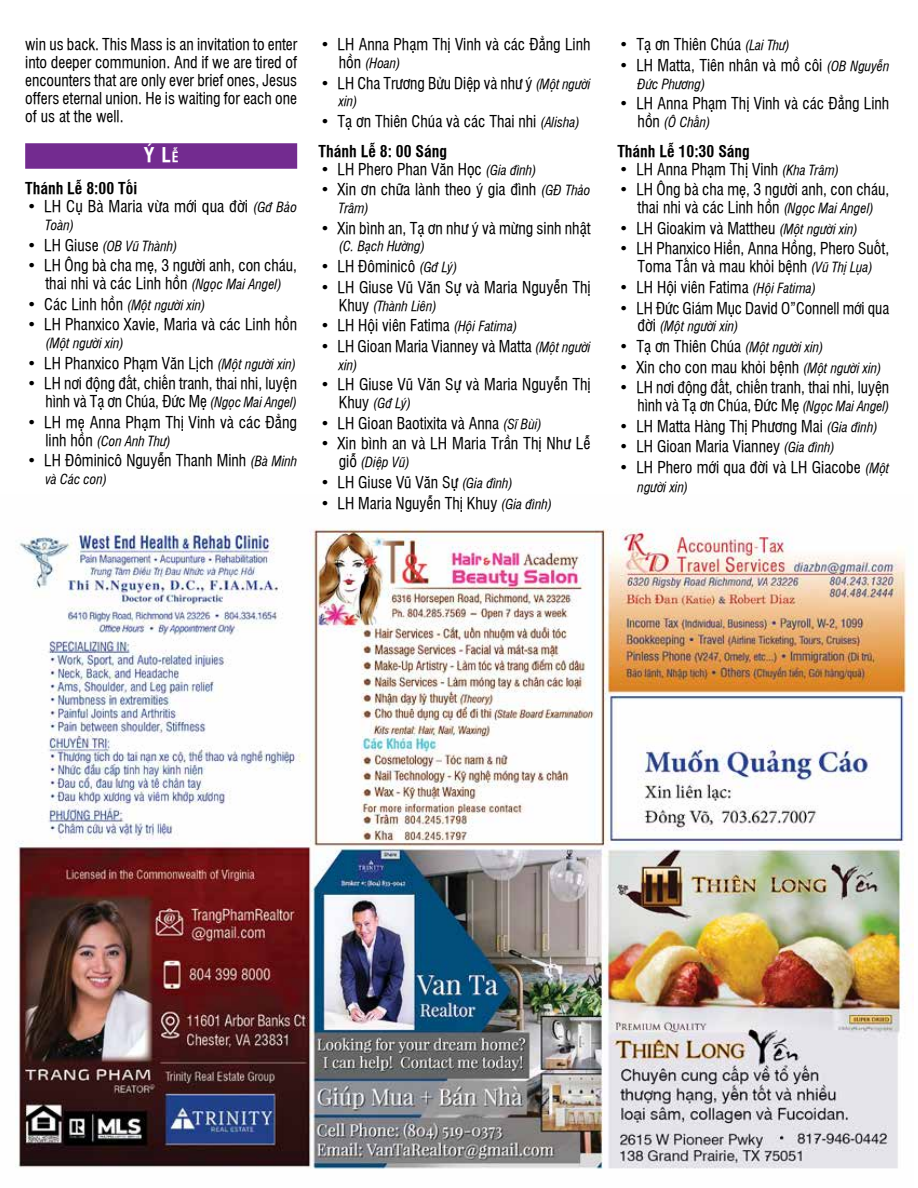
<style>
.page{position:relative;width:918px;height:1188px;background:#fff}
.page>*{position:absolute;margin:0;border:0;box-sizing:border-box;transform-origin:0 0}
.t1{font:700 19.5px "UVN Hong Ha Hep";color:#fff}
.t2{font:15.75px/17.7px "UVN Hong Ha Hep";color:#000;text-align:center}
.t3{font:700 15.75px "UVN Hong Ha Hep";color:#000}
.t4{font:italic 13.5px "UVN Hong Ha Hep";color:#000}
.s1{font-size:13.65px}
.s2{font-style:italic;font-size:13.5px}
.s3{font-style:normal;font-size:15.75px}
.s4{font-weight:700}
</style>
<div class="page">
<img style="left:15px;top:528px;width:899px;height:641px">
<div style="left:25px;top:143px;width:272px;height:26px;background:#732b90"></div>
<p class="t2" style="left:25px;top:35px;width:274px;text-align:justify">win us back. This Mass is an invitation to enter into deeper communion. And if we are tired of encounters that are only ever brief ones, Jesus offers eternal union. He is waiting for each one of us at the well.</p>
<p class="t1" style="left:144px;top:141px;width:36px">Ý L<span class="s1">ễ</span></p>
<p class="t3" style="left:25px;top:177px;width:113px">Thánh Lễ 8:00 Tối</p>
<p class="t2" style="left:27px;top:197px;width:272px">• LH Cụ Bà Maria vừa mới qua đời <span class="s2">(Gđ Bảo</span></p>
<p class="t4" style="left:45px;top:215px;width:30px">Toàn)</p>
<p class="t4" style="left:27px;top:236px;width:152px"><span class="s3">• LH Giuse</span> (OB Vũ Thành)</p>
<p class="t2" style="left:27px;top:256px;width:272px">• LH Ông bà cha mẹ, 3 người anh, con cháu, thai nhi và các Linh hồn <span class="s2">(Ngọc Mai Angel)</span></p>
<p class="t4" style="left:27px;top:295px;width:180px"><span class="s3">• Các Linh hồn</span> (Một người xin)</p>
<p class="t2" style="left:27px;top:315px;width:272px">• LH Phanxico Xavie, Maria và các Linh hồn</p>
<p class="t4" style="left:45px;top:334px;width:80px">(Một người xin)</p>
<p class="t2" style="left:27px;top:353px;width:271px">• LH Phanxico Phạm Văn Lịch <span class="s2">(Một người xin)</span></p>
<p class="t2" style="left:27px;top:374px;width:272px;text-align:right">• LH nơi động đất, chiến tranh, thai nhi, luyện hình và Tạ ơn Chúa, Đức Mẹ <span class="s2">(Ngọc Mai Angel)</span></p>
<p class="t2" style="left:27px;top:412px;width:272px">• LH mẹ Anna Phạm Thị Vinh và các Đẳng</p>
<p class="t4" style="left:45px;top:431px;width:127px"><span class="s3">linh hồn</span> (Con Anh Thư)</p>
<p class="t2" style="left:27px;top:451px;width:272px">• LH Đôminicô Nguyễn Thanh Minh <span class="s2">(Bà Minh</span></p>
<p class="t4" style="left:45px;top:470px;width:63px">và Các con)</p>
<p class="t2" style="left:320px;top:35px;width:272px">• LH Anna Phạm Thị Vinh và các Đẳng Linh</p>
<p class="t4" style="left:339px;top:53px;width:63px"><span class="s3">hồn</span> (Hoan)</p>
<p class="t2" style="left:320px;top:73px;width:272px">• LH Cha Trương Bửu Diệp và như ý <span class="s2">(Một người</span></p>
<p class="t4" style="left:339px;top:92px;width:20px">xin)</p>
<p class="t2" style="left:319px;top:105px;width:263px;line-height:30px;text-align:left">• Tạ ơn Thiên Chúa và các Thai nhi <span class="s2">(Alisha)<br></span><span class="s4">Thánh Lễ 8: 00 Sáng</span></p>
<p class="t2" style="left:320px;top:159px;width:218px">• LH Phero Phan Văn Học <span class="s2">(Gia đình)</span></p>
<p class="t2" style="left:320px;top:180px;width:272px">• Xin ơn chữa lành theo ý gia đình <span class="s2">(GĐ Thảo</span></p>
<p class="t4" style="left:339px;top:199px;width:31px">Trâm)</p>
<p class="t2" style="left:320px;top:218px;width:272px">• Xin bình an, Tạ ơn như ý và mừng sinh nhật</p>
<p class="t4" style="left:339px;top:237px;width:88px">(C. Bạch Hường)</p>
<p class="t2" style="left:320px;top:257px;width:138px">• LH Đôminicô <span class="s2">(Gđ Lý)</span></p>
<p class="t2" style="left:320px;top:277px;width:272px">• LH Giuse Vũ Văn Sự và Maria Nguyễn Thị</p>
<p class="t4" style="left:339px;top:296px;width:100px"><span class="s3">Khuy</span> (Thành Liên)</p>
<p class="t2" style="left:320px;top:316px;width:198px">• LH Hội viên Fatima <span class="s2">(Hội Fatima)</span></p>
<p class="t2" style="left:320px;top:337px;width:272px">• LH Gioan Maria Vianney và Matta <span class="s2">(Một người</span></p>
<p class="t4" style="left:339px;top:355px;width:20px">xin)</p>
<p class="t2" style="left:320px;top:375px;width:272px">• LH Giuse Vũ Văn Sự và Maria Nguyễn Thị</p>
<p class="t4" style="left:339px;top:394px;width:74px"><span class="s3">Khuy</span> (Gđ Lý)</p>
<p class="t2" style="left:320px;top:413px;width:223px">• LH Gioan Baotixita và Anna <span class="s2">(Sĩ Bùi)</span></p>
<p class="t2" style="left:320px;top:434px;width:272px">• Xin bình an và LH Maria Trần Thị Như Lễ</p>
<p class="t4" style="left:339px;top:453px;width:72px"><span class="s3">giỗ</span> (Diệp Vũ)</p>
<p class="t2" style="left:320px;top:472px;width:194px">• LH Giuse Vũ Văn Sự <span class="s2">(Gia đình)</span></p>
<p class="t2" style="left:320px;top:493px;width:233px">• LH Maria Nguyễn Thị Khuy <span class="s2">(Gia đình)</span></p>
<p class="t2" style="left:619px;top:35px;width:172px">• Tạ ơn Thiên Chúa <span class="s2">(Lai Thư)</span></p>
<p class="t2" style="left:619px;top:55px;width:272px">• LH Matta, Tiên nhân và mồ côi <span class="s2">(OB Nguyễn</span></p>
<p class="t4" style="left:638px;top:74px;width:69px">Đức Phương)</p>
<p class="t2" style="left:619px;top:94px;width:272px">• LH Anna Phạm Thị Vinh và các Đẳng Linh</p>
<p class="t4" style="left:638px;top:113px;width:74px"><span class="s3">hồn</span> (Ô Chấn)</p>
<p class="t3" style="left:617px;top:140px;width:134px">Thánh Lễ 10:30 Sáng</p>
<p class="t2" style="left:619px;top:159px;width:221px">• LH Anna Phạm Thị Vinh <span class="s2">(Kha Trâm)</span></p>
<p class="t2" style="left:619px;top:180px;width:272px">• LH Ông bà cha mẹ, 3 người anh, con cháu, thai nhi và các Linh hồn <span class="s2">(Ngọc Mai Angel)</span></p>
<p class="t2" style="left:619px;top:218px;width:240px">• LH Gioakim và Mattheu <span class="s2">(Một người xin)</span></p>
<p class="t2" style="left:619px;top:239px;width:271px">• LH Phanxico Hiền, Anna Hồng, Phero Suốt,<br>Toma Tấn và mau khỏi bệnh <span class="s2">(Vũ Thị Lụa)</span></p>
<p class="t2" style="left:619px;top:277px;width:198px">• LH Hội viên Fatima <span class="s2">(Hội Fatima)</span></p>
<p class="t2" style="left:619px;top:298px;width:272px">• LH Đức Giám Mục David O”Connell mới qua</p>
<p class="t4" style="left:638px;top:317px;width:102px"><span class="s3">đời</span> (Một người xin)</p>
<p class="t2" style="left:619px;top:337px;width:206px">• Tạ ơn Thiên Chúa <span class="s2">(Một người xin)</span></p>
<p class="t2" style="left:619px;top:357px;width:264px">• Xin cho con mau khỏi bệnh <span class="s2">(Một người xin)</span></p>
<p class="t2" style="left:619px;top:378px;width:272px;text-align:right">• LH nơi động đất, chiến tranh, thai nhi, luyện hình và Tạ ơn Chúa, Đức Mẹ <span class="s2">(Ngọc Mai Angel)</span></p>
<p class="t2" style="left:619px;top:416px;width:260px">• LH Matta Hàng Thị Phương Mai <span class="s2">(Gia đình)</span></p>
<p class="t2" style="left:619px;top:437px;width:217px">• LH Gioan Maria Vianney <span class="s2">(Gia đình)</span></p>
<p class="t2" style="left:619px;top:458px;width:272px">• LH Phero mới qua đời và LH Giacobe <span class="s2">(Một</span></p>
<p class="t4" style="left:638px;top:477px;width:52px">người xin)</p>
</div>
